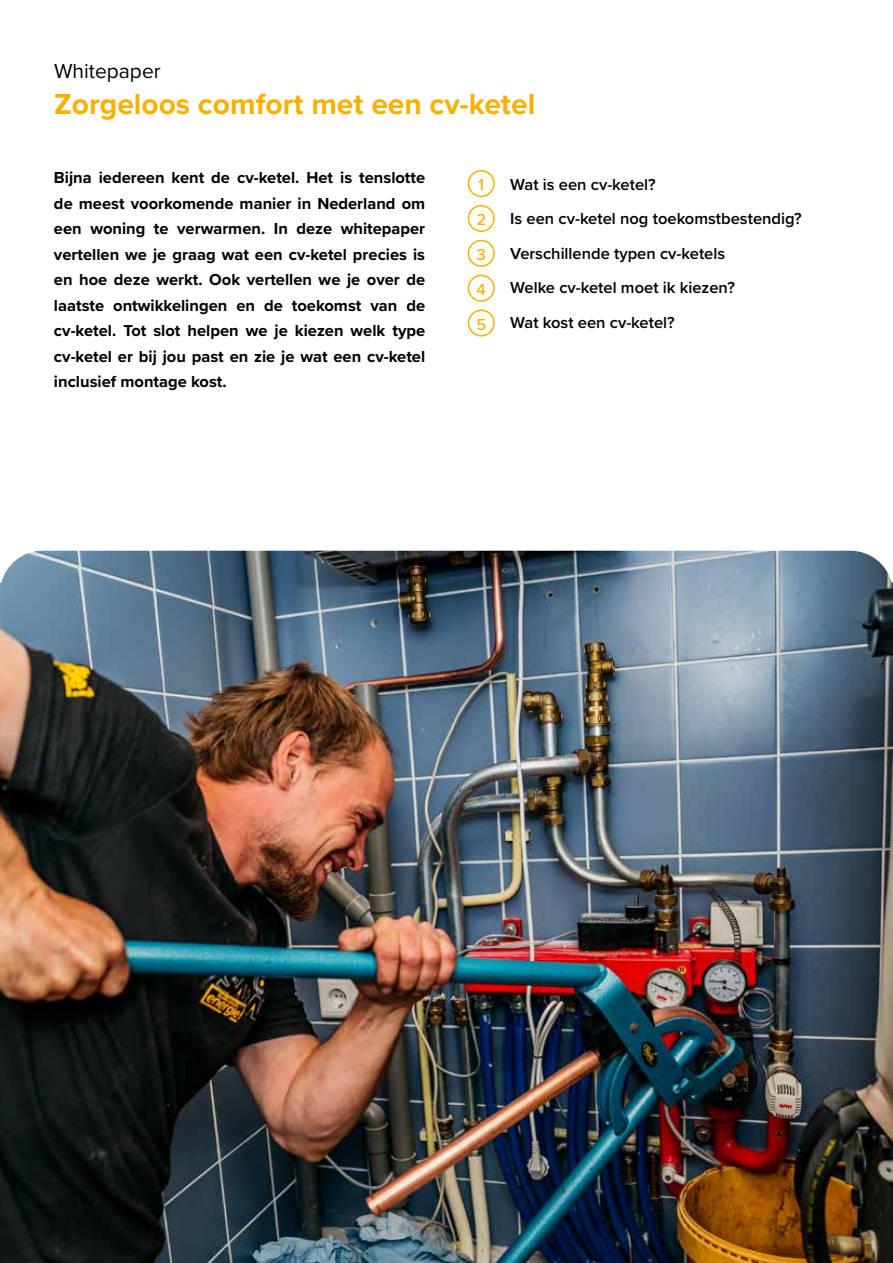
<style>
.page{position:relative;width:893px;height:1263px;background:#fff}
.page>*{position:absolute;margin:0;border:0;box-sizing:border-box;transform-origin:0 0}
.t1{font:700 30px "Proxima Nova";color:#f9b000}
.t2{font:21px "Proxima Nova";color:#000}
.t3{font:700 16.5px/25.5px "Proxima Nova";color:#000;text-align:justify}
.t4{font:600 16.5px/34.5px "Proxima Nova";color:#000}
.t5{font:500 16.5px/34.8px "Proxima Nova";color:#f9b000;text-align:justify}
</style>
<div class="page">
<img style="left:0;top:551px;width:893px;height:712px">
<div style="left:468px;top:170px;width:27px;height:27px;border:2px solid #f9b000;border-radius:50%"></div>
<div style="left:468px;top:205px;width:27px;height:27px;border:2px solid #f9b000;border-radius:50%"></div>
<div style="left:468px;top:240px;width:27px;height:27px;border:2px solid #f9b000;border-radius:50%"></div>
<div style="left:468px;top:275px;width:27px;height:27px;border:2px solid #f9b000;border-radius:50%"></div>
<div style="left:468px;top:310px;width:27px;height:27px;border:2px solid #f9b000;border-radius:50%"></div>
<p class="t2" style="left:54px;top:55px;width:108px">Whitepaper</p>
<h1 class="t1" style="left:54px;top:81px;width:483px">Zorgeloos comfort met een cv-ketel</h1>
<p class="t3" style="left:54px;top:165px;width:373px">Bijna iedereen kent de cv-ketel. Het is tenslotte de meest voorkomende manier in Nederland om een woning te verwarmen. In deze whitepaper vertellen we je graag wat een cv-ketel precies is en hoe deze werkt. Ook vertellen we je over de laatste ontwikkelingen en de toekomst van de cv-ketel. Tot slot helpen we je kiezen welk type cv-ketel er bij jou past en zie je wat een cv-ketel inclusief montage kost.</p>
<p class="t5" style="left:476px;top:167px;width:11px">1<br>2<br>3<br>4<br>5</p>
<p class="t4" style="left:510px;top:166px;width:293px">Wat is een cv-ketel?<br>Is een cv-ketel nog toekomstbestendig?<br>Verschillende typen cv-ketels<br>Welke cv-ketel moet ik kiezen?<br>Wat kost een cv-ketel?</p>
</div>
